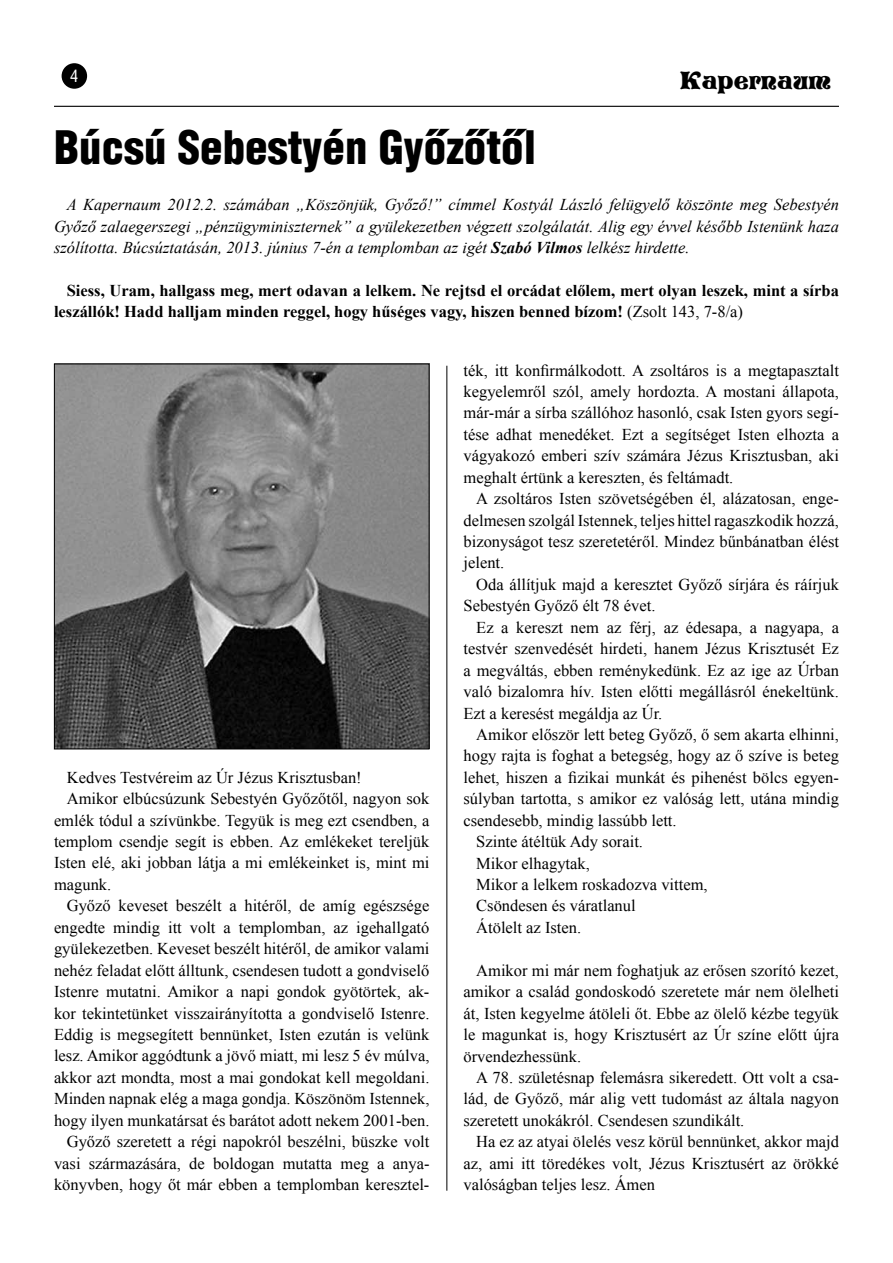
<style>
.page{position:relative;width:893px;height:1263px;background:#fff}
.page>*{position:absolute;margin:0;border:0;box-sizing:border-box;transform-origin:0 0}
.t1{font:900 45px "Switzerland Cond";color:#000}
.t2{font:24px "Vivian";color:#000}
.t3{font:16.5px/21.5px "Times New Roman";color:#000;text-align:justify}
.t4{font:italic 16.5px/21.5px "Times New Roman";color:#000;text-align:justify}
.t5{font:700 16.5px/21.5px "Times New Roman";color:#000}
.t6{font:16.5px "Switzerland Condensed";color:#fff}
.s1{font-weight:700}
.s2{font-weight:400}
</style>
<div class="page">
<div style="left:62px;top:63px;width:25px;height:26px;background:#000;border-radius:50%"></div>
<hr style="left:54px;top:106px;width:785px;height:1px;background:#000">
<img style="left:56px;top:366px;width:371px;height:381px">
<div style="left:54px;top:364px;width:375px;height:385px;border:1px solid #000"></div>
<hr style="left:446px;top:366px;width:1px;height:825px;background:#000">
<p class="t6" style="left:70px;top:66px;width:10px">4</p>
<h2 class="t2" style="left:680px;top:64px;width:153px">Kapernaum</h2>
<h1 class="t1" style="left:54px;top:120px;width:484px">Búcsú Sebestyén Gyõzõtõl</h1>
<p class="t4" style="left:54px;top:194px;width:786px;text-indent:13px">A Kapernaum 2012.2. számában „Köszönjük, Győző!” címmel Kostyál László felügyelő köszönte meg Sebestyén Győző zalaegerszegi „pénzügyminiszternek” a gyülekezetben végzett szolgálatát. Alig egy évvel később Istenünk haza szólította. Búcsúztatásán, 2013. június 7-én a templomban az igét <span class="s1">Szabó Vilmos</span> lelkész hirdette.</p>
<p class="t5" style="left:54px;top:279px;width:786px;text-indent:13px">Siess, Uram, hallgass meg, mert odavan a lelkem. Ne rejtsd el orcádat előlem, mert olyan leszek, mint a sírba leszállók! Hadd halljam minden reggel, hogy hűséges vagy, hiszen benned bízom! <span class="s2">(Zsolt 143, 7-8/a)</span></p>
<p class="t3" style="left:67px;top:766px;width:297px">Kedves Testvéreim az Úr Jézus Krisztusban!</p>
<p class="t3" style="left:67px;top:788px;width:364px">Amikor elbúcsúzunk Sebestyén Győzőtől, nagyon sok</p>
<p class="t3" style="left:54px;top:809px;width:377px">emlék tódul a szívünkbe. Tegyük is meg ezt csendben, a</p>
<p class="t3" style="left:54px;top:830px;width:377px">templom csendje segít is ebben. Az emlékeket tereljük</p>
<p class="t3" style="left:54px;top:852px;width:377px">Isten elé, aki jobban látja a mi emlékeinket is, mint mi</p>
<p class="t3" style="left:54px;top:873px;width:59px">magunk.</p>
<p class="t3" style="left:67px;top:895px;width:364px">Győző keveset beszélt a hitéről, de amíg egészsége</p>
<p class="t3" style="left:54px;top:916px;width:377px">engedte mindig itt volt a templomban, az igehallgató</p>
<p class="t3" style="left:54px;top:938px;width:377px">gyülekezetben. Keveset beszélt hitéről, de amikor valami</p>
<p class="t3" style="left:54px;top:959px;width:377px">nehéz feladat előtt álltunk, csendesen tudott a gondviselő</p>
<p class="t3" style="left:54px;top:980px;width:377px">Istenre mutatni. Amikor a napi gondok gyötörtek, ak-</p>
<p class="t3" style="left:54px;top:1002px;width:377px">kor tekintetünket visszairányította a gondviselő Istenre.</p>
<p class="t3" style="left:54px;top:1023px;width:377px">Eddig is megsegített bennünket, Isten ezután is velünk</p>
<p class="t3" style="left:54px;top:1045px;width:377px">lesz. Amikor aggódtunk a jövő miatt, mi lesz 5 év múlva,</p>
<p class="t3" style="left:54px;top:1066px;width:377px">akkor azt mondta, most a mai gondokat kell megoldani.</p>
<p class="t3" style="left:54px;top:1088px;width:377px">Minden napnak elég a maga gondja. Köszönöm Istennek,</p>
<p class="t3" style="left:54px;top:1109px;width:377px">hogy ilyen munkatársat és barátot adott nekem 2001-ben.</p>
<p class="t3" style="left:67px;top:1130px;width:364px">Győző szeretett a régi napokról beszélni, büszke volt</p>
<p class="t3" style="left:54px;top:1152px;width:377px">vasi származására, de boldogan mutatta meg a anya-</p>
<p class="t3" style="left:54px;top:1173px;width:377px">könyvben, hogy őt már ebben a templomban keresztel-</p>
<p class="t3" style="left:463px;top:359px;width:377px">ték, itt konfirmálkodott. A zsoltáros is a megtapasztalt kegyelemről szól, amely hordozta. A mostani állapota, már-már a sírba szállóhoz hasonló, csak Isten gyors segí&shy;tése adhat menedéket. Ezt a segítséget Isten elhozta a vágyakozó emberi szív számára Jézus Krisztusban, aki meghalt értünk a kereszten, és feltámadt.</p>
<p class="t3" style="left:463px;top:488px;width:377px;text-indent:13px">A zsoltáros Isten szövetségében él, alázatosan, enge&shy;delmesen szolgál Istennek, teljes hittel ragaszkodik hozzá, bizonyságot tesz szeretetéről. Mindez bűnbánatban élést jelent.</p>
<p class="t3" style="left:463px;top:573px;width:377px;text-indent:13px">Oda állítjuk majd a keresztet Győző sírjára és ráírjuk<br>Sebestyén Győző élt 78 évet.</p>
<p class="t3" style="left:463px;top:616px;width:377px;text-indent:13px">Ez a kereszt nem az férj, az édesapa, a nagyapa, a testvér szenvedését hirdeti, hanem Jézus Krisztusét Ez a megváltás, ebben reménykedünk. Ez az ige az Úrban való bizalomra hív. Isten előtti megállásról énekeltünk.<br>Ezt a keresést megáldja az Úr.</p>
<p class="t3" style="left:476px;top:723px;width:364px">Amikor először lett beteg Győző, ő sem akarta elhinni,</p>
<p class="t3" style="left:463px;top:745px;width:377px">hogy rajta is foghat a betegség, hogy az ő szíve is beteg</p>
<p class="t3" style="left:463px;top:766px;width:377px">lehet, hiszen a fizikai munkát és pihenést bölcs egyen-</p>
<p class="t3" style="left:463px;top:788px;width:377px">súlyban tartotta, s amikor ez valóság lett, utána mindig</p>
<p class="t3" style="left:463px;top:809px;width:215px">csendesebb, mindig lassúbb lett.</p>
<p class="t3" style="left:476px;top:831px;width:168px">Szinte átéltük Ady sorait.</p>
<p class="t3" style="left:476px;top:852px;width:115px">Mikor elhagytak,</p>
<p class="t3" style="left:476px;top:873px;width:233px">Mikor a lelkem roskadozva vittem,</p>
<p class="t3" style="left:476px;top:895px;width:161px">Csöndesen és váratlanul</p>
<p class="t3" style="left:476px;top:916px;width:106px">Átölelt az Isten.</p>
<p class="t3" style="left:463px;top:959px;width:377px;text-indent:13px">Amikor mi már nem foghatjuk az erősen szorító kezet, amikor a család gondoskodó szeretete már nem ölelheti át, Isten kegyelme átöleli őt. Ebbe az ölelő kézbe tegyük le magunkat is, hogy Krisztusért az Úr színe előtt újra örvendezhessünk.</p>
<p class="t3" style="left:463px;top:1066px;width:377px;text-indent:13px">A 78. születésnap felemásra sikeredett. Ott volt a csa&shy;lád, de Győző, már alig vett tudomást az általa nagyon szeretett unokákról. Csendesen szundikált.</p>
<p class="t3" style="left:463px;top:1131px;width:377px;text-indent:13px">Ha ez az atyai ölelés vesz körül bennünket, akkor majd az, ami itt töredékes volt, Jézus Krisztusért az örökké valóságban teljes lesz. Ámen</p>
</div>
